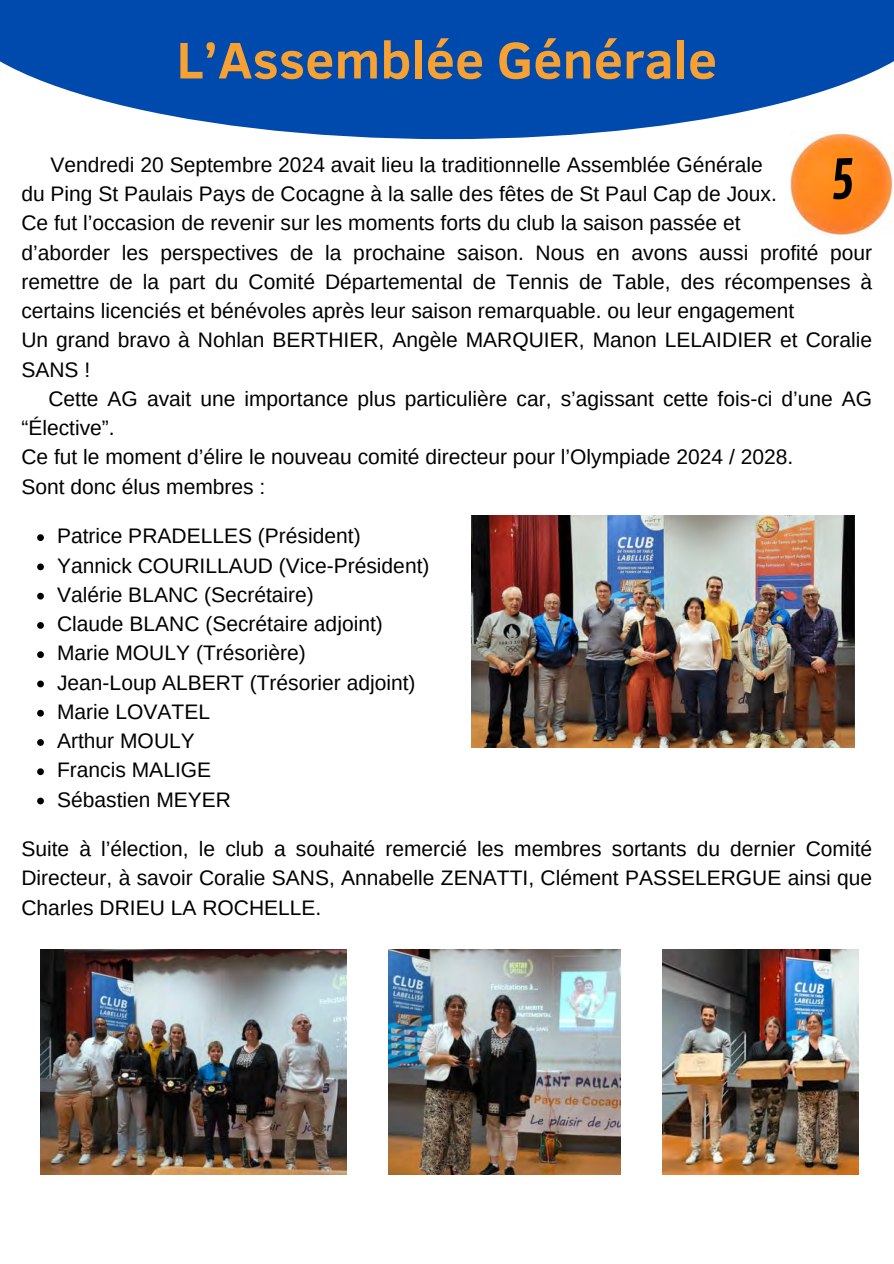
<style>
.page{position:relative;width:894px;height:1264px;background:#fff}
.page>*{position:absolute;margin:0;border:0;box-sizing:border-box;transform-origin:0 0}
.t1{font:700 52.5px "Clear Sans";color:#f7a132}
.t2{font:52.5px "Contrail One";color:#000}
.t3{font:21px/29.2px "Arimo";color:#000}
</style>
<div class="page">
<img style="left:790px;top:139px;width:103px;height:98px">
<svg style="left:37px;top:534px;width:7px;height:7px"></svg>
<svg style="left:37px;top:563px;width:7px;height:7px"></svg>
<svg style="left:37px;top:592px;width:7px;height:7px"></svg>
<svg style="left:37px;top:622px;width:7px;height:6px"></svg>
<svg style="left:37px;top:651px;width:7px;height:7px"></svg>
<svg style="left:37px;top:680px;width:7px;height:7px"></svg>
<svg style="left:37px;top:709px;width:7px;height:7px"></svg>
<svg style="left:37px;top:739px;width:7px;height:6px"></svg>
<svg style="left:37px;top:768px;width:7px;height:7px"></svg>
<svg style="left:37px;top:797px;width:7px;height:7px"></svg>
<svg style="left:0;top:0;width:893px;height:139px;fill:#004aad"></svg>
<img style="left:471px;top:516px;width:382px;height:231px">
<img style="left:40px;top:949px;width:306px;height:225px">
<img style="left:388px;top:949px;width:232px;height:225px">
<img style="left:662px;top:949px;width:196px;height:225px">
<h1 class="t1" style="left:176px;top:22px;width:542px">L’Assemblée Générale</h1>
<p class="t3" style="left:21px;top:150px;width:852px;text-indent:29px">Vendredi 20 Septembre 2024 avait lieu la traditionnelle Assemblée Générale<br>du Ping St Paulais Pays de Cocagne à la salle des fêtes de St Paul Cap de Joux.<br>Ce fut l’occasion de revenir sur les moments forts du club la saison passée et<br>d’aborder les perspectives de la prochaine saison. Nous en avons aussi profité pour remettre de la part du Comité Départemental de Tennis de Table, des récompenses à certains licenciés et bénévoles après leur saison remarquable. ou leur engagement<br>Un grand bravo à Nohlan BERTHIER, Angèle MARQUIER, Manon LELAIDIER et Coralie SANS !</p>
<p class="t3" style="left:21px;top:384px;width:852px;text-indent:27px">Cette AG avait une importance plus particulière car, s’agissant cette fois-ci d’une AG “Élective”.<br>Ce fut le moment d’élire le nouveau comité directeur pour l’Olympiade 2024 / 2028.<br>Sont donc élus membres :</p>
<p class="t3" style="left:57px;top:521px;width:374px">Patrice PRADELLES (Président)<br>Yannick COURILLAUD (Vice-Président)<br>Valérie BLANC (Secrétaire)<br>Claude BLANC (Secrétaire adjoint)<br>Marie MOULY (Trésorière)<br>Jean-Loup ALBERT (Trésorier adjoint)<br>Marie LOVATEL<br>Arthur MOULY<br>Francis MALIGE<br>Sébastien MEYER</p>
<p class="t3" style="left:21px;top:834px;width:852px;text-align:justify">Suite à l’élection, le club a souhaité remercié les membres sortants du dernier Comité Directeur, à savoir Coralie SANS, Annabelle ZENATTI, Clément PASSELERGUE ainsi que Charles DRIEU LA ROCHELLE.</p>
<h1 class="t2" style="left:829px;top:149px;width:26px">5</h1>
</div>
